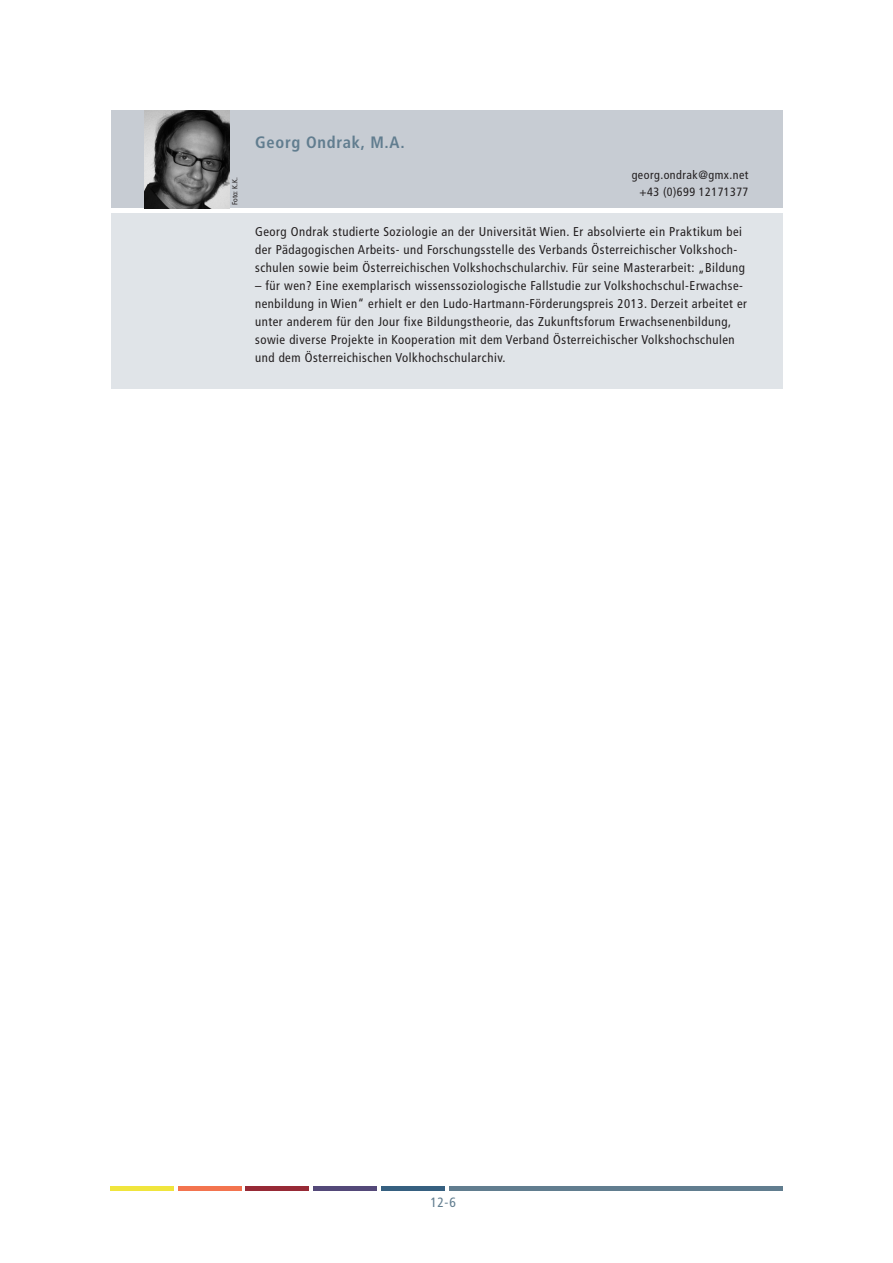
<style>
.page{position:relative;width:893px;height:1263px;background:#fff}
.page>*{position:absolute;margin:0;border:0;box-sizing:border-box;transform-origin:0 0}
.t1{font:700 condensed 16.5px "Frutiger LT Std";letter-spacing:.045em;color:#617d8f}
.t2{font:condensed 13.5px "Frutiger LT Std";color:#617d8f}
.t3{font:condensed 12.75px/18px "Frutiger LT Std";letter-spacing:.04em;color:#231f20}
.t4{font:condensed 12px/16.5px "Frutiger LT Std";letter-spacing:.04em;color:#231f20;text-align:right}
.t5{font:condensed 7.5px "Frutiger LT Std";color:#231f20}
</style>
<div class="page">
<div style="left:111px;top:1186px;width:63px;height:5px;background:#f0e53d"></div>
<div style="left:178px;top:1186px;width:64px;height:5px;background:#f3744f"></div>
<div style="left:246px;top:1186px;width:63px;height:5px;background:#972a36"></div>
<div style="left:313px;top:1186px;width:64px;height:5px;background:#544979"></div>
<div style="left:381px;top:1186px;width:63px;height:5px;background:#366080"></div>
<div style="left:449px;top:1186px;width:333px;height:5px;background:#617d8f"></div>
<div style="left:111px;top:111px;width:671px;height:97px;background:#c7ccd3"></div>
<div style="left:111px;top:213px;width:671px;height:175px;background:#e0e4e8"></div>
<img style="left:145px;top:111px;width:85px;height:97px">
<p class="t5" style="left:230px;top:205px;width:29px;rotate:-90deg">Foto: K.K.</p>
<p class="t1" style="left:255px;top:132px;width:151px">Georg Ondrak, M.A.</p>
<p class="t4" style="left:632px;top:167px;width:118px">georg.ondrak@gmx.net +43 (0)699 12171377</p>
<p class="t3" style="left:255px;top:223px;width:491px">Georg Ondrak studierte Soziologie an der Universität Wien. Er absolvierte ein Praktikum bei der Pädagogischen Arbeits- und Forschungsstelle des Verbands Österreichischer Volkshoch&shy;schulen sowie beim Österreichischen Volkshochschularchiv. Für seine Masterarbeit: „Bildung</p>
<p class="t3" style="left:255px;top:277px;width:493px">– für wen? Eine exemplarisch wissenssoziologische Fallstudie zur Volkshochschul-Erwachse&shy;nenbildung in Wien“ erhielt er den Ludo-Hartmann-Förderungspreis 2013. Derzeit arbeitet er unter anderem für den Jour fixe Bildungstheorie, das Zukunftsforum Erwachsenenbildung, sowie diverse Projekte in Kooperation mit dem Verband Österreichischer Volkshochschulen und dem Österreichischen Volkhochschularchiv.</p>
<p class="t2" style="left:430px;top:1195px;width:27px">12-6</p>
</div>
